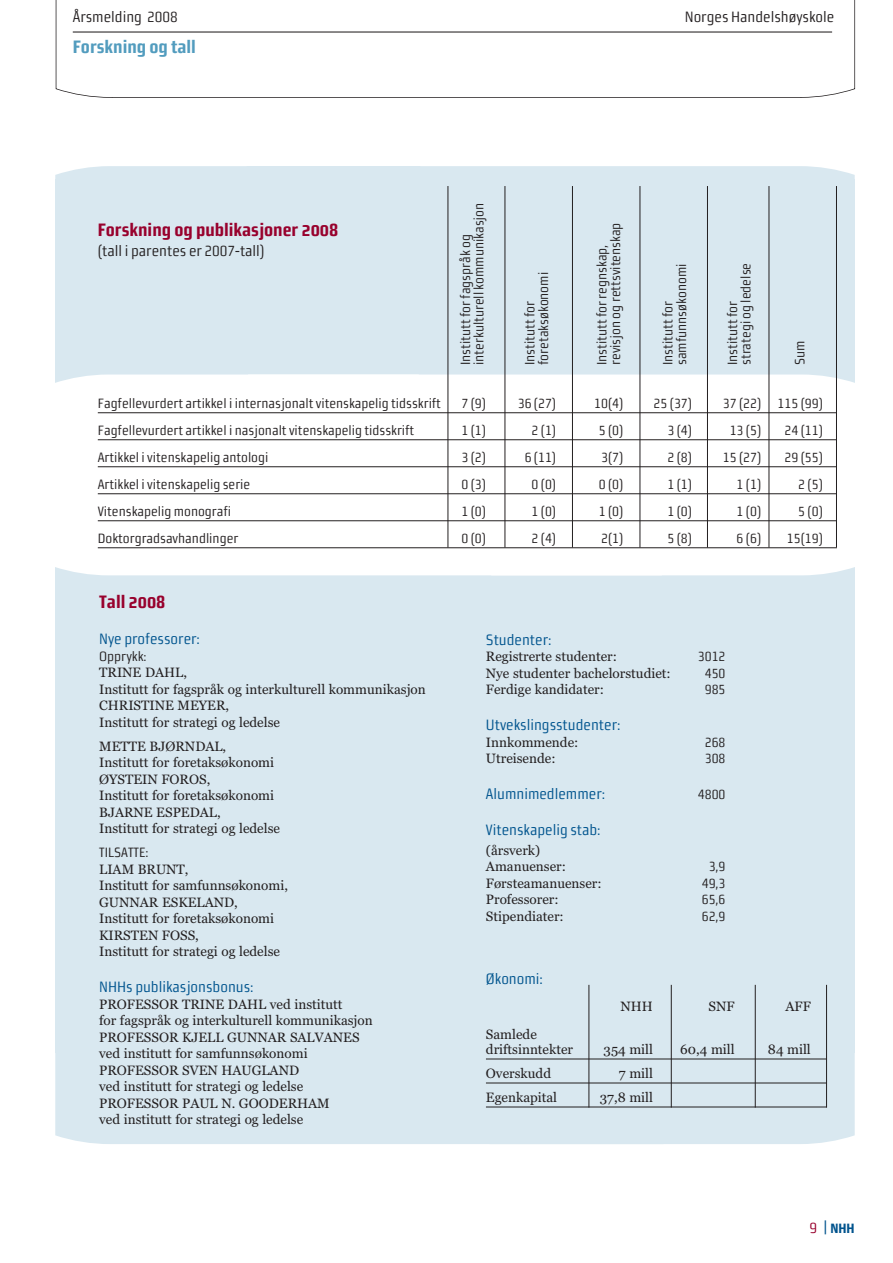
<style>
.page{position:relative;width:893px;height:1263px;background:#fff}
.page>*{position:absolute;margin:0;border:0;box-sizing:border-box;transform-origin:0 0}
.t1{font:18px "Morgan Sans Cond Bold Office";color:#98012d}
.t2{font:18px "Morgan Sans Cond Bold Office";color:#529cbe}
.t3{font:15px "Morgan Sans Cond Regular Lining";color:#00548e}
.t4{font:15px "Morgan Sans Cond Regular Lining";color:#231f20}
.t5{font:13.5px/16.5px "Georgia";color:#231f20}
.t6{font:13.5px/13.5px "Morgan Sans Cond Regular Lining";color:#231f20}
.t7{font:13.5px "Morgan Sans Cond Bold Office";color:#00538d}
.s1{font-family:"Morgan Sans Cond Regular Lining";font-size:15px;color:#98012d}
.s2{font-family:"Meta";font-size:18px}
</style>
<div class="page">
<div style="left:55px;top:179px;width:800px;height:874px;background:#d9e8f0"></div>
<div style="left:669px;top:995px;width:186px;height:149px;background:#d9e8f0"></div>
<div style="left:55px;top:995px;width:614px;height:149px;background:#d9e8f0"></div>
<div style="left:662px;top:523px;width:193px;height:52px;background:#fff"></div>
<div style="left:55px;top:523px;width:607px;height:52px;background:#fff"></div>
<div style="left:55px;top:374px;width:193px;height:149px;background:#fff"></div>
<div style="left:248px;top:374px;width:607px;height:149px;background:#fff"></div>
<svg style="left:55px;top:166px;width:192px;height:13px;background:#dbe9f1"></svg>
<svg style="left:247px;top:166px;width:608px;height:149px"></svg>
<svg style="left:55px;top:0;width:801px;height:98px"></svg>
<hr style="left:73px;top:31px;width:759px;height:2px;background:#231f20">
<hr style="left:486px;top:1058px;width:341px;height:1px;background:#231f20">
<hr style="left:486px;top:1082px;width:341px;height:1px;background:#231f20">
<hr style="left:486px;top:1106px;width:341px;height:1px;background:#231f20">
<hr style="left:98px;top:412px;width:739px;height:1px;background:#231f20">
<hr style="left:98px;top:439px;width:739px;height:1px;background:#231f20">
<hr style="left:98px;top:466px;width:739px;height:1px;background:#231f20">
<hr style="left:98px;top:493px;width:739px;height:1px;background:#231f20">
<hr style="left:98px;top:520px;width:739px;height:1px;background:#231f20">
<hr style="left:98px;top:547px;width:739px;height:1px;background:#231f20">
<hr style="left:588px;top:985px;width:1px;height:122px;background:#231f20">
<hr style="left:671px;top:985px;width:1px;height:122px;background:#231f20">
<hr style="left:826px;top:985px;width:1px;height:122px;background:#231f20">
<hr style="left:755px;top:985px;width:1px;height:122px;background:#231f20">
<hr style="left:448px;top:186px;width:1px;height:361px;background:#231f20">
<hr style="left:505px;top:186px;width:1px;height:361px;background:#231f20">
<hr style="left:572px;top:186px;width:1px;height:361px;background:#231f20">
<hr style="left:640px;top:186px;width:1px;height:361px;background:#231f20">
<hr style="left:707px;top:186px;width:1px;height:361px;background:#231f20">
<hr style="left:769px;top:186px;width:1px;height:361px;background:#231f20">
<hr style="left:836px;top:186px;width:1px;height:361px;background:#231f20">
<p class="t4" style="left:73px;top:8px;width:107px">Årsmelding 2008</p>
<p class="t4" style="left:685px;top:8px;width:151px">Norges Handelshøyskole</p>
<h1 class="t2" style="left:73px;top:36px;width:125px">Forskning og tall</h1>
<h1 class="t1" style="left:98px;top:220px;width:242px">Forskning og publikasjoner 2008</h1>
<p class="t4" style="left:98px;top:242px;width:168px">(tall i parentes er 2007-tall)</p>
<p class="t6" style="left:459px;top:365px;width:164px;rotate:-90deg">Institutt for fagspråk og interkulturell kommunikasjon</p>
<p class="t6" style="left:523px;top:365px;width:94px;rotate:-90deg">Institutt for foretaksøkonomi</p>
<p class="t6" style="left:595px;top:365px;width:144px;rotate:-90deg">Institutt for regnskap, revisjon og rettsvitenskap</p>
<p class="t6" style="left:661px;top:365px;width:103px;rotate:-90deg">Institutt for samfunnsøkonomi</p>
<p class="t6" style="left:726px;top:365px;width:104px;rotate:-90deg">Institutt for strategi og ledelse</p>
<p class="t6" style="left:793px;top:365px;width:26px;rotate:-90deg">Sum</p>
<p class="t6" style="left:98px;top:397px;width:345px">Fagfellevurdert artikkel i internasjonalt vitenskapelig tidsskrift</p>
<p class="t6" style="left:461px;top:397px;width:26px">7 (9)</p>
<p class="t6" style="left:518px;top:397px;width:40px">36 (27)</p>
<p class="t6" style="left:594px;top:397px;width:31px">10(4)</p>
<p class="t6" style="left:654px;top:397px;width:40px">25 (37)</p>
<p class="t6" style="left:723px;top:397px;width:101px">37 (22) 115 (99)</p>
<p class="t6" style="left:98px;top:424px;width:318px">Fagfellevurdert artikkel i nasjonalt vitenskapelig tidsskrift</p>
<p class="t6" style="left:461px;top:424px;width:26px">1 (1)</p>
<p class="t6" style="left:532px;top:424px;width:26px">2 (1)</p>
<p class="t6" style="left:599px;top:424px;width:26px">5 (0)</p>
<p class="t6" style="left:667px;top:424px;width:26px">3 (4)</p>
<p class="t6" style="left:730px;top:424px;width:33px">13 (5)</p>
<p class="t6" style="left:784px;top:424px;width:40px">24 (11)</p>
<p class="t6" style="left:98px;top:451px;width:172px">Artikkel i vitenskapelig antologi</p>
<p class="t6" style="left:461px;top:451px;width:26px">3 (2)</p>
<p class="t6" style="left:525px;top:451px;width:33px">6 (11)</p>
<p class="t6" style="left:601px;top:451px;width:24px">3(7)</p>
<p class="t6" style="left:667px;top:451px;width:26px">2 (8)</p>
<p class="t6" style="left:723px;top:451px;width:40px">15 (27)</p>
<p class="t6" style="left:784px;top:451px;width:40px">29 (55)</p>
<p class="t6" style="left:98px;top:478px;width:154px">Artikkel i vitenskapelig serie</p>
<p class="t6" style="left:461px;top:478px;width:26px">0 (3)</p>
<p class="t6" style="left:532px;top:478px;width:26px">0 (0)</p>
<p class="t6" style="left:599px;top:478px;width:26px">0 (0)</p>
<p class="t6" style="left:667px;top:478px;width:26px">1 (1)</p>
<p class="t6" style="left:737px;top:478px;width:26px">1 (1)</p>
<p class="t6" style="left:798px;top:478px;width:26px">2 (5)</p>
<p class="t6" style="left:98px;top:505px;width:135px">Vitenskapelig monografi</p>
<p class="t6" style="left:461px;top:505px;width:26px">1 (0)</p>
<p class="t6" style="left:532px;top:505px;width:26px">1 (0)</p>
<p class="t6" style="left:599px;top:505px;width:26px">1 (0)</p>
<p class="t6" style="left:667px;top:505px;width:26px">1 (0)</p>
<p class="t6" style="left:737px;top:505px;width:26px">1 (0)</p>
<p class="t6" style="left:798px;top:505px;width:26px">5 (0)</p>
<p class="t6" style="left:98px;top:532px;width:142px">Doktorgradsavhandlinger</p>
<p class="t6" style="left:461px;top:532px;width:26px">0 (0)</p>
<p class="t6" style="left:532px;top:532px;width:26px">2 (4)</p>
<p class="t6" style="left:601px;top:532px;width:24px">2(1)</p>
<p class="t6" style="left:667px;top:532px;width:26px">5 (8)</p>
<p class="t6" style="left:737px;top:532px;width:26px">6 (6)</p>
<p class="t6" style="left:787px;top:532px;width:37px">15(19)</p>
<h1 class="t1" style="left:99px;top:591px;width:68px">Tall 2008</h1>
<p class="t3" style="left:99px;top:630px;width:102px">Nye professorer:</p>
<p class="t6" style="left:99px;top:649px;width:49px">Opprykk:</p>
<p class="t5" style="left:99px;top:664px;width:328px">TRINE DAHL,<br>Institutt for fagspråk og interkulturell kommunikasjon<br>CHRISTINE MEYER,<br>Institutt for strategi og ledelse</p>
<p class="t5" style="left:99px;top:738px;width:182px">METTE BJØRNDAL,<br>Institutt for foretaksøkonomi<br>ØYSTEIN FOROS,<br>Institutt for foretaksøkonomi<br>BJARNE ESPEDAL,<br>Institutt for strategi og ledelse</p>
<p class="t6" style="left:99px;top:846px;width:51px">TILSATTE:</p>
<p class="t5" style="left:99px;top:861px;width:190px">LIAM BRUNT,<br>Institutt for samfunnsøkonomi,<br>GUNNAR ESKELAND,<br>Institutt for foretaksøkonomi<br>KIRSTEN FOSS,<br>Institutt for strategi og ledelse</p>
<p class="t3" style="left:99px;top:978px;width:156px">NHHs publikasjonsbonus:</p>
<p class="t5" style="left:99px;top:996px;width:275px">PROFESSOR TRINE DAHL ved institutt<br>for fagspråk og interkulturell kommunikasjon PROFESSOR KJELL GUNNAR SALVANES ved institutt for samfunnsøkonomi PROFESSOR SVEN HAUGLAND<br>ved institutt for strategi og ledelse PROFESSOR PAUL N. GOODERHAM<br>ved institutt for strategi og ledelse</p>
<p class="t3" style="left:486px;top:631px;width:67px">Studenter:</p>
<p class="t5" style="left:486px;top:648px;width:133px">Registrerte studenter:</p>
<p class="t6" style="left:698px;top:650px;width:29px">3012</p>
<p class="t5" style="left:486px;top:665px;width:186px">Nye studenter bachelorstudiet:</p>
<p class="t6" style="left:705px;top:666px;width:22px">450</p>
<p class="t5" style="left:486px;top:681px;width:120px">Ferdige kandidater:</p>
<p class="t6" style="left:705px;top:683px;width:22px">985</p>
<p class="t3" style="left:486px;top:716px;width:136px">Utvekslingsstudenter:</p>
<p class="t5" style="left:486px;top:734px;width:94px">Innkommende:</p>
<p class="t6" style="left:705px;top:735px;width:22px">268</p>
<p class="t5" style="left:486px;top:750px;width:71px">Utreisende:</p>
<p class="t6" style="left:705px;top:752px;width:22px">308</p>
<p class="t3" style="left:486px;top:785px;width:121px">Alumnimedlemmer:</p>
<p class="t6" style="left:698px;top:788px;width:29px">4800</p>
<p class="t3" style="left:486px;top:821px;width:116px">Vitenskapelig stab:</p>
<p class="t5" style="left:486px;top:842px;width:82px">(årsverk)<br>Amanuenser:</p>
<p class="t6" style="left:709px;top:860px;width:18px">3,9</p>
<p class="t5" style="left:486px;top:875px;width:117px">Førsteamanuenser:</p>
<p class="t6" style="left:702px;top:876px;width:25px">49,3</p>
<p class="t5" style="left:486px;top:891px;width:74px">Professorer:</p>
<p class="t6" style="left:702px;top:893px;width:25px">65,6</p>
<p class="t5" style="left:486px;top:908px;width:79px">Stipendiater:</p>
<p class="t6" style="left:702px;top:909px;width:25px">62,9</p>
<p class="t3" style="left:486px;top:970px;width:58px">Økonomi:</p>
<p class="t5" style="left:486px;top:1027px;width:89px;line-height:15px">Samlede driftsinntekter</p>
<p class="t5" style="left:620px;top:998px;width:34px">NHH</p>
<p class="t5" style="left:709px;top:998px;width:28px">SNF</p>
<p class="t5" style="left:785px;top:998px;width:27px">AFF</p>
<p class="t5" style="left:603px;top:1041px;width:51px">354 mill</p>
<p class="t5" style="left:680px;top:1041px;width:56px">60,4 mill</p>
<p class="t5" style="left:768px;top:1041px;width:44px">84 mill</p>
<p class="t5" style="left:486px;top:1065px;width:67px">Overskudd</p>
<p class="t5" style="left:619px;top:1065px;width:35px">7 mill</p>
<p class="t5" style="left:486px;top:1089px;width:73px">Egenkapital</p>
<p class="t5" style="left:600px;top:1089px;width:55px">37,8 mill</p>
<p class="t7" style="left:809px;top:1220px;width:47px"><span class="s1">9</span> <span class="s2">|</span> NHH</p>
</div>
